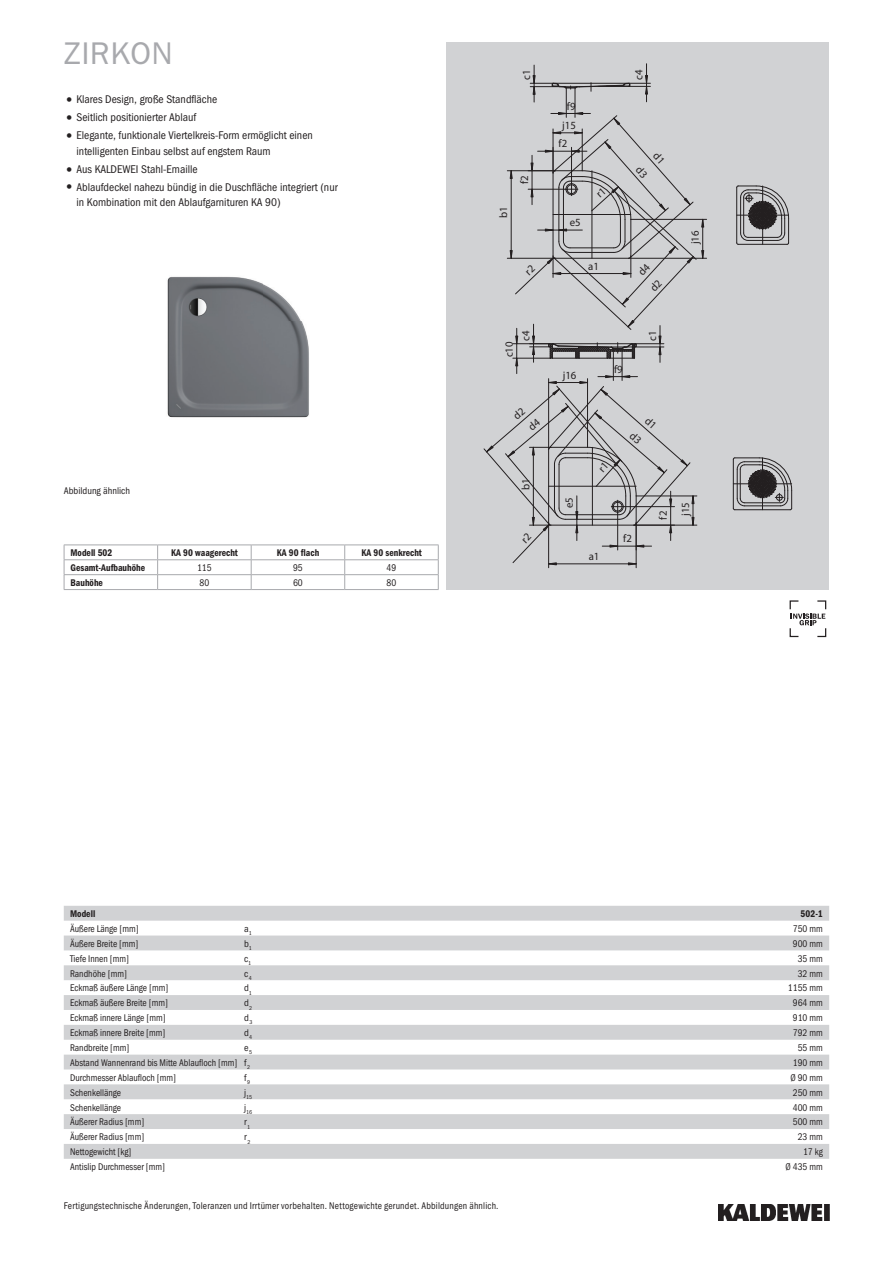
<style>
.page{position:relative;width:893px;height:1263px;background:#fff}
.page>*{position:absolute;margin:0;border:0;box-sizing:border-box;transform-origin:0 0}
.t1{font:31.5px "Franklin Gothic ITC";letter-spacing:.01em;color:#a8a9ad}
.t2{font:11.25px/15.8px "Franklin Gothic Cond ITC";color:#231f20}
.t3{font:10.95px/18.5px "Myriad Pro";color:#231f20}
.t4{font:9.75px "Franklin Gothic Cond ITC";color:#231f20;scale:.95 1}
.t5{font:9.75px "Franklin Gothic Cond ITC";letter-spacing:.025em;color:#231f20;scale:.95 1}
.t6{font:600 9.75px "Franklin Gothic Cond ITC";color:#231f20;scale:.95 1}
.t7{font:9.75px "Franklin Gothic Cond ITC";color:#231f20}
.t8{font:5.7px "Franklin Gothic Cond ITC";color:#231f20}
.s1{font-size:15.75px}
</style>
<div class="page">
<img style="left:719px;top:1204px;width:110px;height:16px">
<div style="left:446px;top:43px;width:383px;height:547px;background:#d1d2d4"></div>
<svg style="left:736px;top:185px;width:53px;height:60px"></svg>
<svg style="left:733px;top:457px;width:59px;height:53px"></svg>
<img style="left:167px;top:276px;width:142px;height:142px">
<svg style="left:64px;top:906px;width:765px;height:253px;fill:#d4d5d7"></svg>
<hr style="left:64px;top:545px;width:94px;height:1px;background:#a8a9ad">
<hr style="left:158px;top:545px;width:93px;height:1px;background:#a8a9ad">
<hr style="left:251px;top:545px;width:94px;height:1px;background:#a8a9ad">
<hr style="left:345px;top:545px;width:94px;height:1px;background:#a8a9ad">
<hr style="left:64px;top:559px;width:94px;height:1px;background:#a8a9ad">
<hr style="left:158px;top:559px;width:93px;height:1px;background:#a8a9ad">
<hr style="left:251px;top:559px;width:94px;height:1px;background:#a8a9ad">
<hr style="left:345px;top:559px;width:94px;height:1px;background:#a8a9ad">
<hr style="left:64px;top:574px;width:94px;height:1px;background:#a8a9ad">
<svg style="left:64px;top:545px;width:1px;height:44px"></svg>
<hr style="left:64px;top:589px;width:94px;height:1px;background:#a8a9ad">
<hr style="left:158px;top:574px;width:93px;height:1px;background:#a8a9ad">
<svg style="left:157px;top:545px;width:1px;height:44px"></svg>
<hr style="left:158px;top:589px;width:93px;height:1px;background:#a8a9ad">
<hr style="left:251px;top:574px;width:94px;height:1px;background:#a8a9ad">
<svg style="left:251px;top:545px;width:1px;height:44px"></svg>
<hr style="left:251px;top:589px;width:94px;height:1px;background:#a8a9ad">
<hr style="left:345px;top:574px;width:94px;height:1px;background:#a8a9ad">
<svg style="left:344px;top:545px;width:1px;height:44px"></svg>
<svg style="left:438px;top:545px;width:1px;height:44px"></svg>
<hr style="left:345px;top:589px;width:94px;height:1px;background:#a8a9ad">
<svg style="left:789px;top:600px;width:38px;height:38px"></svg>
<svg style="left:483px;top:64px;width:224px;height:504px"></svg>
<h1 class="t1" style="left:64px;top:34px;width:111px">ZIRKON</h1>
<p class="t2" style="left:64px;top:92px;width:155px"><span class="s1">•</span> Klares Design, große Standfläche</p>
<p class="t2" style="left:64px;top:110px;width:134px"><span class="s1">•</span> Seitlich positionierter Ablauf</p>
<p class="t2" style="left:77px;top:127px;width:238px;text-indent:-13px"><span class="s1">•</span> Elegante, funktionale Viertelkreis-Form ermöglicht einen intelligenten Einbau selbst auf engstem Raum</p>
<p class="t2" style="left:64px;top:161px;width:135px"><span class="s1">•</span> Aus KALDEWEI Stahl-Emaille</p>
<p class="t2" style="left:77px;top:179px;width:263px;text-indent:-13px"><span class="s1">•</span> Ablaufdeckel nahezu bündig in die Duschfläche integriert (nur in Kombination mit den Ablaufgarnituren KA 90)</p>
<p class="t7" style="left:64px;top:485px;width:68px">Abbildung ähnlich</p>
<p class="t6" style="left:70px;top:547px;width:46px">Modell 502</p>
<p class="t6" style="left:171px;top:547px;width:72px">KA 90 waagerecht</p>
<p class="t6" style="left:277px;top:547px;width:46px">KA 90 flach</p>
<p class="t6" style="left:361px;top:547px;width:65px">KA 90 senkrecht</p>
<p class="t6" style="left:70px;top:562px;width:80px">Gesamt-Aufbauhöhe</p>
<p class="t4" style="left:197px;top:562px;width:17px">115</p>
<p class="t4" style="left:293px;top:562px;width:12px">95</p>
<p class="t4" style="left:387px;top:562px;width:12px">49</p>
<p class="t6" style="left:70px;top:577px;width:36px">Bauhöhe</p>
<p class="t4" style="left:200px;top:577px;width:12px">80</p>
<p class="t4" style="left:293px;top:577px;width:12px">60</p>
<p class="t4" style="left:387px;top:577px;width:12px">80</p>
<p class="t3" style="left:517px;top:80px;width:12px;rotate:-90deg">c1</p>
<p class="t3" style="left:630px;top:80px;width:12px;rotate:-90deg">c4</p>
<p class="t3" style="left:567px;top:97px;width:10px">f9</p>
<p class="t3" style="left:494px;top:218px;width:13px;rotate:-90deg">b1</p>
<p class="t3" style="left:515px;top:184px;width:10px;rotate:-90deg">f2</p>
<p class="t3" style="left:559px;top:116px;width:19px;text-indent:4px">j15 f2</p>
<p class="t3" style="left:570px;top:213px;width:12px">e5</p>
<p class="t3" style="left:588px;top:257px;width:12px">a1</p>
<p class="t3" style="left:663px;top:146px;width:14px;line-height:22.4px;rotate:49deg">d1 d3</p>
<p class="t3" style="left:500px;top:357px;width:17px;rotate:-90deg">c10</p>
<p class="t3" style="left:517px;top:341px;width:12px;rotate:-90deg">c4</p>
<p class="t3" style="left:643px;top:341px;width:12px;rotate:-90deg">c1</p>
<p class="t3" style="left:614px;top:360px;width:10px">f9</p>
<p class="t3" style="left:563px;top:366px;width:15px">j16</p>
<p class="t3" style="left:686px;top:244px;width:15px;rotate:-90deg">j16</p>
<p class="t3" style="left:516px;top:490px;width:13px;rotate:-90deg">b1</p>
<p class="t3" style="left:560px;top:508px;width:12px;rotate:-90deg">e5</p>
<p class="t3" style="left:589px;top:547px;width:12px">a1</p>
<p class="t3" style="left:623px;top:529px;width:10px">f2</p>
<p class="t3" style="left:654px;top:519px;width:10px;rotate:-90deg">f2</p>
<p class="t3" style="left:676px;top:516px;width:15px;rotate:-90deg">j15</p>
<p class="t6" style="left:70px;top:908px;width:28px">Modell</p>
<p class="t6" style="left:800px;top:908px;width:25px">502-1</p>
<p class="t4" style="left:70px;top:923px;width:74px">Äußere Länge [mm]</p>
<p class="t7" style="left:244px;top:923px;width:9px">a<sub>1</sub></p>
<p class="t4" style="left:793px;top:923px;width:33px">750 mm</p>
<p class="t4" style="left:70px;top:938px;width:73px">Äußere Breite [mm]</p>
<p class="t7" style="left:244px;top:938px;width:9px">b<sub>1</sub></p>
<p class="t4" style="left:793px;top:938px;width:33px">900 mm</p>
<p class="t4" style="left:70px;top:953px;width:64px">Tiefe Innen [mm]</p>
<p class="t7" style="left:244px;top:953px;width:8px">c<sub>1</sub></p>
<p class="t4" style="left:798px;top:953px;width:28px">35 mm</p>
<p class="t4" style="left:70px;top:967px;width:61px">Randhöhe [mm]</p>
<p class="t7" style="left:244px;top:967px;width:9px">c<sub>4</sub></p>
<p class="t4" style="left:798px;top:967px;width:28px">32 mm</p>
<p class="t4" style="left:70px;top:982px;width:105px">Eckmaß äußere Länge [mm]</p>
<p class="t7" style="left:244px;top:982px;width:9px">d<sub>1</sub></p>
<p class="t4" style="left:788px;top:982px;width:38px">1155 mm</p>
<p class="t4" style="left:70px;top:997px;width:105px">Eckmaß äußere Breite [mm]</p>
<p class="t7" style="left:244px;top:997px;width:9px">d<sub>2</sub></p>
<p class="t4" style="left:793px;top:997px;width:33px">964 mm</p>
<p class="t4" style="left:70px;top:1012px;width:102px">Eckmaß innere Länge [mm]</p>
<p class="t7" style="left:244px;top:1012px;width:10px">d<sub>3</sub></p>
<p class="t4" style="left:793px;top:1012px;width:33px">910 mm</p>
<p class="t4" style="left:70px;top:1027px;width:102px">Eckmaß innere Breite [mm]</p>
<p class="t7" style="left:244px;top:1027px;width:9px">d<sub>4</sub></p>
<p class="t4" style="left:793px;top:1027px;width:33px">792 mm</p>
<p class="t4" style="left:70px;top:1042px;width:64px">Randbreite [mm]</p>
<p class="t7" style="left:244px;top:1042px;width:9px">e<sub>5</sub></p>
<p class="t4" style="left:798px;top:1042px;width:28px">55 mm</p>
<p class="t4" style="left:70px;top:1057px;width:191px">Abstand Wannenrand bis Mitte Ablaufloch [mm] f<sub>2</sub></p>
<p class="t4" style="left:793px;top:1057px;width:33px">190 mm</p>
<p class="t4" style="left:70px;top:1072px;width:113px">Durchmesser Ablaufloch [mm]</p>
<p class="t7" style="left:244px;top:1072px;width:7px">f<sub>9</sub></p>
<p class="t4" style="left:790px;top:1072px;width:36px">Ø 90 mm</p>
<p class="t4" style="left:70px;top:1087px;width:55px">Schenkellänge</p>
<p class="t8" style="left:244px;top:1094px;width:9px"><sup>j</sup>15</p>
<p class="t4" style="left:793px;top:1087px;width:33px">250 mm</p>
<p class="t4" style="left:70px;top:1101px;width:55px">Schenkellänge</p>
<p class="t8" style="left:244px;top:1108px;width:9px"><sup>j</sup>16</p>
<p class="t4" style="left:793px;top:1101px;width:33px">400 mm</p>
<p class="t4" style="left:70px;top:1116px;width:80px">Äußerer Radius [mm]</p>
<p class="t7" style="left:244px;top:1116px;width:7px">r<sub>1</sub></p>
<p class="t4" style="left:793px;top:1116px;width:33px">500 mm</p>
<p class="t4" style="left:70px;top:1131px;width:80px">Äußerer Radius [mm]</p>
<p class="t7" style="left:244px;top:1131px;width:8px">r<sub>2</sub></p>
<p class="t4" style="left:798px;top:1131px;width:28px">23 mm</p>
<p class="t4" style="left:70px;top:1146px;width:66px">Nettogewicht [kg]</p>
<p class="t4" style="left:803px;top:1146px;width:22px">17 kg</p>
<p class="t4" style="left:70px;top:1161px;width:101px">Antislip Durchmesser [mm]</p>
<p class="t4" style="left:785px;top:1161px;width:41px">Ø 435 mm</p>
<p class="t5" style="left:64px;top:1200px;width:459px">Fertigungstechnische Änderungen, Toleranzen und Irrtümer vorbehalten. Nettogewichte gerundet. Abbildungen ähnlich.</p>
</div>
